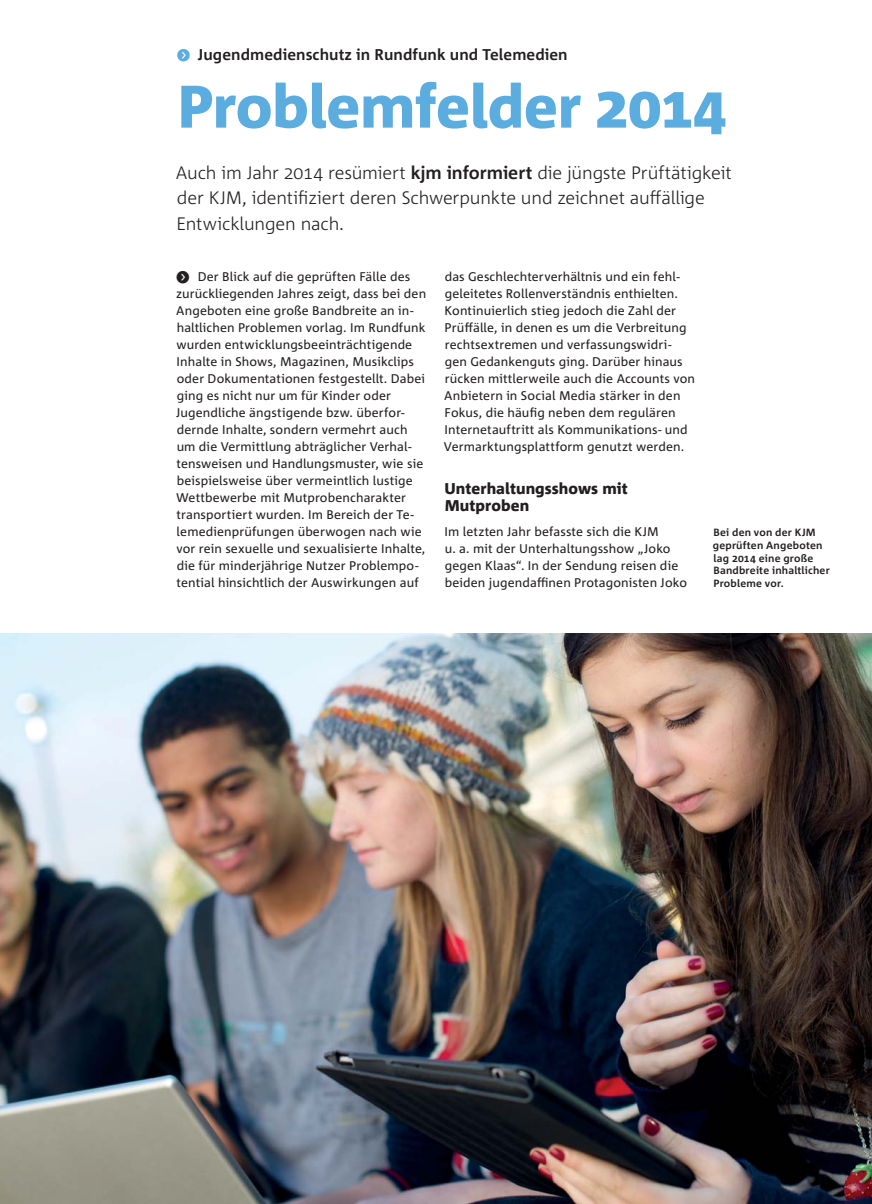
<style>
.page{position:relative;width:872px;height:1204px;background:#fff}
.page>*{position:absolute;margin:0;border:0;box-sizing:border-box;transform-origin:0 0}
.t1{font:800 60px "Corpid C1 s";letter-spacing:-.01em;color:#5bacdf}
.t2{font:300 18px/25.5px "Corpid C1 s";letter-spacing:-.01em;color:#231f20}
.t3{font:700 15.6px "Corpid C1 s";letter-spacing:.005em;color:#231f20}
.t4{font:800 15.6px/17px "Corpid C1 s";letter-spacing:.005em;color:#231f20}
.t5{font:12.6px/17px "Corpid C1 s";letter-spacing:.01em;color:#231f20}
.t6{font:700 10.5px/12.8px "Corpid C1 s";letter-spacing:.02em;color:#231f20}
.s1{font-family:"Button Bonus Circle Negative";font-weight:400;color:#5bacdf}
.s2{font-weight:700}
.s3{font-family:"Button Bonus Circle Negative";font-size:15.6px}
</style>
<div class="page">
<img style="left:0;top:634px;width:872px;height:569px">
<p class="t3" style="left:176px;top:47px;width:393px"><span class="s1">f</span> Jugendmedienschutz in Rundfunk und Telemedien</p>
<h1 class="t1" style="left:177px;top:78px;width:550px">Problemfelder 2014</h1>
<h2 class="t2" style="left:176px;top:161px;width:557px">Auch im Jahr 2014 resümiert <span class="s2">kjm informiert</span> die jüngste Prüftätigkeit der KJM, identifiziert deren Schwerpunkte und zeichnet auffällige<br>Entwicklungen nach.</h2>
<p class="t5" style="left:175px;top:268px;width:252px"><span class="s3">f</span> Der Blick auf die geprüften Fälle des zurückliegenden Jahres zeigt, dass bei den Angeboten eine große Bandbreite an in&shy;haltlichen Problemen vorlag. Im Rundfunk wurden entwicklungsbeeinträchtigende Inhalte in Shows, Magazinen, Musikclips oder Dokumentationen festgestellt. Dabei ging es nicht nur um für Kinder oder Jugendliche ängstigende bzw. überfor&shy;dernde Inhalte, sondern vermehrt auch um die Vermittlung abträglicher Verhal&shy;tensweisen und Handlungsmuster, wie sie beispielsweise über vermeintlich lustige Wettbewerbe mit Mutprobencharakter transportiert wurden. Im Bereich der Te&shy;lemedienprüfungen überwogen nach wie vor rein sexuelle und sexualisierte Inhalte, die für minderjährige Nutzer Problempo&shy;tential hinsichtlich der Auswirkungen auf</p>
<p class="t5" style="left:444px;top:268px;width:252px">das Geschlechterverhältnis und ein fehl&shy;geleitetes Rollenverständnis enthielten.<br>Kontinuierlich stieg jedoch die Zahl der Prüffälle, in denen es um die Verbreitung rechtsextremen und verfassungswidri&shy;gen Gedankenguts ging. Darüber hinaus rücken mittlerweile auch die Accounts von Anbietern in Social Media stärker in den Fokus, die häufig neben dem regulären Internetauftritt als Kommunikations- und Vermarktungsplattform genutzt werden.</p>
<p class="t4" style="left:444px;top:480px;width:185px">Unterhaltungsshows mit<br>Mutproben</p>
<p class="t5" style="left:444px;top:524px;width:244px">Im letzten Jahr befasste sich die KJM<br>u. a. mit der Unterhaltungsshow „Joko gegen Klaas“. In der Sendung reisen die beiden jugendaffinen Protagonisten Joko</p>
<p class="t6" style="left:713px;top:526px;width:118px">Bei den von der KJM geprüften Angeboten lag 2014 eine große<br>Bandbreite inhaltlicher<br>Probleme vor.</p>
</div>
